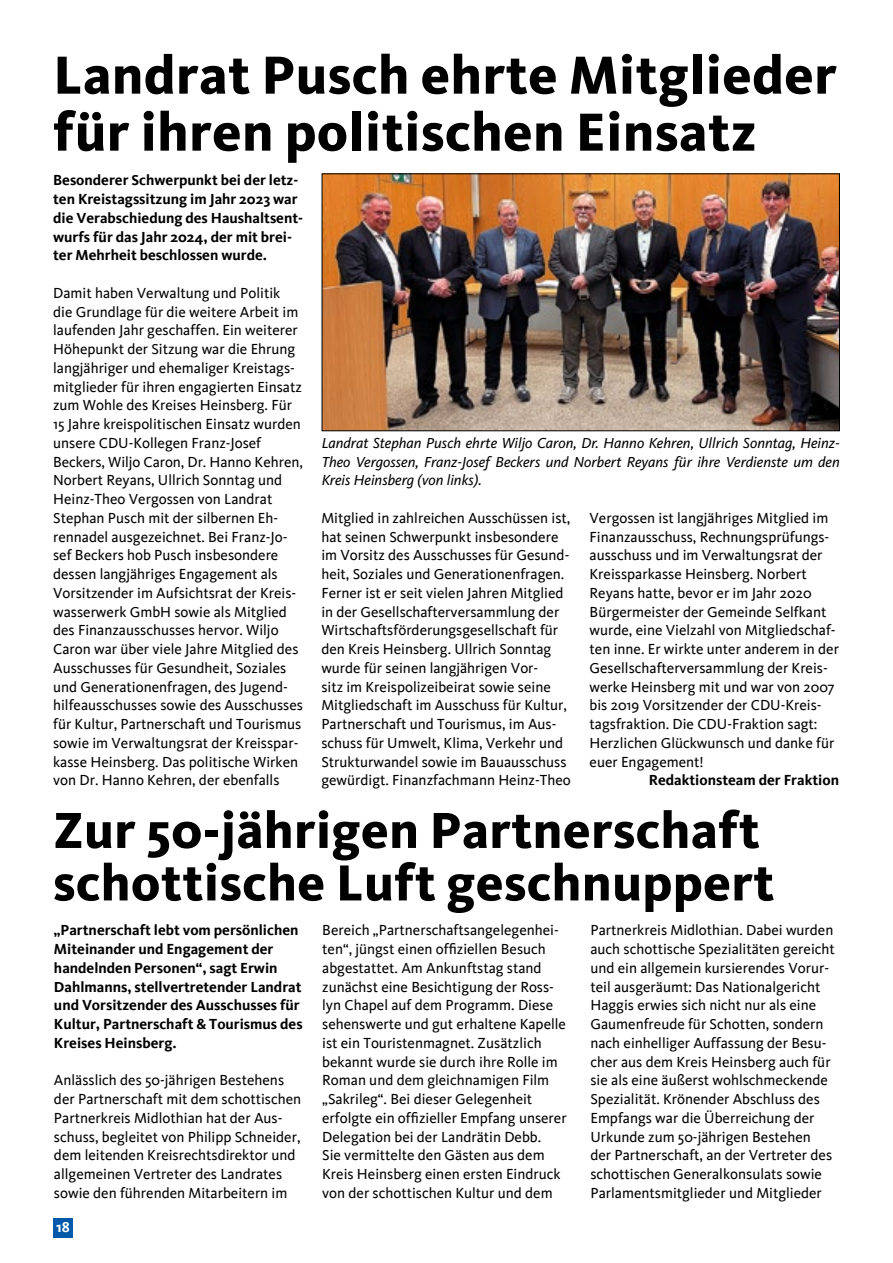
<style>
.page{position:relative;width:893px;height:1263px;background:#fff}
.page>*{position:absolute;margin:0;border:0;box-sizing:border-box;transform-origin:0 0}
.t1{font:800 55.5px/57px "Kievit";letter-spacing:.01em;color:#000}
.t2{font:800 52.5px/52.5px "Kievit";letter-spacing:.01em;color:#000}
.t3{font:15px/18.8px "Kievit";color:#000}
.t4{font:700 15px/18.8px "Kievit";color:#000}
.t5{font:italic 15px/18.8px "Kievit OT";color:#000;text-align:justify}
.t6{font:700 15px "Kievit";color:#fff}
</style>
<div class="page">
<div style="left:53px;top:1217px;width:20px;height:20px;background:#005aa9"></div>
<img style="left:324px;top:175px;width:514px;height:254px">
<div style="left:322px;top:173px;width:518px;height:258px;border:1px solid #000"></div>
<h1 class="t1" style="left:53px;top:46px;width:785px">Landrat Pusch ehrte Mitglieder für ihren politischen Einsatz</h1>
<p class="t4" style="left:53px;top:171px;width:252px">Besonderer Schwerpunkt bei der letz&shy;ten Kreistagssitzung im Jahr 2023 war die Verabschiedung des Haushaltsent&shy;wurfs für das Jahr 2024, der mit brei&shy;ter Mehrheit beschlossen wurde.</p>
<p class="t3" style="left:53px;top:284px;width:251px">Damit haben Verwaltung und Politik die Grundlage für die weitere Arbeit im laufenden Jahr geschaffen. Ein weiterer Höhepunkt der Sitzung war die Ehrung langjähriger und ehemaliger Kreistags&shy;mitglieder für ihren engagierten Einsatz zum Wohle des Kreises Heinsberg. Für 15 Jahre kreispolitischen Einsatz wurden unsere CDU-Kollegen Franz-Josef Beckers, Wiljo Caron, Dr. Hanno Kehren, Norbert Reyans, Ullrich Sonntag und<br>H einz-Theo Vergossen von Landrat Stephan Pusch mit der silbernen Eh&shy;rennadel ausgezeichnet. Bei Franz-Jo&shy;sef Beckers hob Pusch insbesondere dessen langjähriges Engagement als Vorsitzender im Aufsichtsrat der Kreis&shy;wasserwerk GmbH sowie als Mitglied des Finanzausschusses hervor. Wiljo Caron war über viele Jahre Mitglied des Ausschusses für Gesundheit, Soziales und Generationenfragen, des Jugend&shy;hilfeausschusses sowie des Ausschusses für Kultur, Partnerschaft und Tourismus sowie im Verwaltungsrat der Kreisspar&shy;kasse Heinsberg. Das politische Wirken von Dr. Hanno Kehren, der ebenfalls</p>
<p class="t5" style="left:322px;top:433px;width:520px">Landrat Stephan Pusch ehrte Wiljo Caron, Dr. Hanno Kehren, Ullrich Sonntag, Heinz-Theo Vergossen, Franz-Josef Beckers und Norbert Reyans für ihre Verdienste um den Kreis Heinsberg (von links).</p>
<p class="t3" style="left:321px;top:509px;width:251px">Mitglied in zahlreichen Ausschüssen ist, hat seinen Schwerpunkt insbesondere im Vorsitz des Ausschusses für Gesund&shy;heit, Soziales und Generationenfragen.<br>Ferner ist er seit vielen Jahren Mitglied in der Gesellschafterversammlung der Wirtschaftsförderungsgesellschaft für den Kreis Heinsberg. Ullrich Sonntag wurde für seinen langjährigen Vor-<br>sitz im Kreispolizeibeirat sowie seine Mitgliedschaft im Ausschuss für Kultur, Partnerschaft und Tourismus, im Aus&shy;schuss für Umwelt, Klima, Verkehr und Strukturwandel sowie im Bauausschuss gewürdigt. Finanzfachmann Heinz-Theo</p>
<p class="t3" style="left:590px;top:509px;width:251px">Vergossen ist langjähriges Mitglied im Finanzausschuss, Rechnungsprüfungs&shy;ausschuss und im Verwaltungsrat der Kreissparkasse H einsberg. N orbert Reyans hatte, bevor er im Jahr 2020<br>Bürgermeister der Gemeinde Selfkant wurde, eine Vielzahl von Mitgliedschaf&shy;ten inne. Er wirkte unter anderem in der Gesellschafterversammlung der Kreis&shy;werke Heinsberg mit und war von 2007 bis 2019 Vorsitzender der CDU-Kreis&shy;tagsfraktion. Die CDU-Fraktion sagt:<br>Herzlichen Glückwunsch und danke für euer Engagement!</p>
<p class="t4" style="left:649px;top:771px;width:192px">Redaktionsteam der Fraktion</p>
<h2 class="t2" style="left:53px;top:804px;width:722px">Zur 50-jährigen Partnerschaft schottische Luft geschnuppert</h2>
<p class="t4" style="left:54px;top:921px;width:250px">„Partnerschaft lebt vom persönlichen Miteinander und Engagement der handelnden Personen“, sagt Erwin Dahlmanns, stellvertretender Landrat und Vorsitzender des Ausschusses für Kultur, Partnerschaft &amp; Tourismus des Kreises Heinsberg.</p>
<p class="t3" style="left:54px;top:1071px;width:249px">Anlässlich des 50-jährigen Bestehens der Partnerschaft mit dem schottischen Partnerkreis Midlothian hat der Aus&shy;schuss, begleitet von Philipp Schneider, dem leitenden Kreisrechtsdirektor und allgemeinen Vertreter des Landrates sowie den führenden Mitarbeitern im</p>
<p class="t6" style="left:56px;top:1218px;width:15px">18</p>
<p class="t3" style="left:322px;top:921px;width:246px">Bereich „Partnerschaftsangelegenhei&shy;ten“, jüngst einen offiziellen Besuch abgestattet. Am Ankunftstag stand zunächst eine Besichtigung der Ross&shy;lyn Chapel auf dem Programm. Diese sehenswerte und gut erhaltene Kapelle ist ein Touristenmagnet. Zusätzlich bekannt wurde sie durch ihre Rolle im Roman und dem gleichnamigen Film „Sakrileg“. Bei dieser Gelegenheit erfolgte ein offizieller Empfang unserer Delegation bei der Landrätin Debb.<br>Sie vermittelte den Gästen aus dem Kreis Heinsberg einen ersten Eindruck von der schottischen Kultur und dem</p>
<p class="t3" style="left:590px;top:921px;width:246px">Partnerkreis Midlothian. Dabei wurden auch schottische Spezialitäten gereicht und ein allgemein kursierendes Vorur&shy;teil ausgeräumt: Das Nationalgericht Haggis erwies sich nicht nur als eine Gaumenfreude für Schotten, sondern nach einhelliger Auffassung der Besu&shy;cher aus dem Kreis Heinsberg auch für sie als eine äußerst wohlschmeckende Spezialität. Krönender Abschluss des Empfangs war die Überreichung der Urkunde zum 50-jährigen Bestehen der Partnerschaft, an der Vertreter des schottischen Generalkonsulats sowie Parlamentsmitglieder und Mitglieder</p>
</div>
